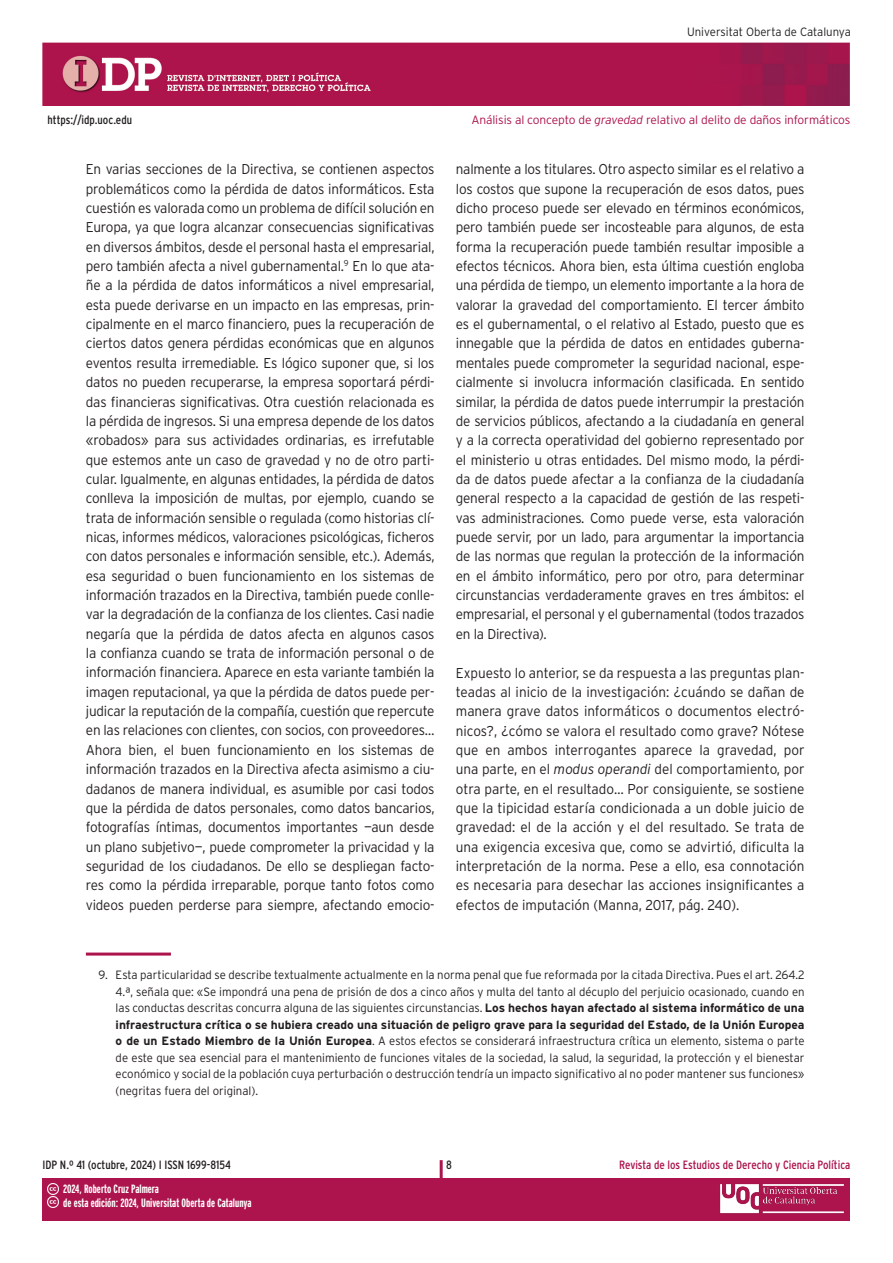
<style>
.page{position:relative;width:893px;height:1263px;background:#fff}
.page>*{position:absolute;margin:0;border:0;box-sizing:border-box;transform-origin:0 0}
._02_texto_base{font:300 14.25px/19.4px "Interstate";letter-spacing:-.015em;color:#231f20;text-align:justify;scale:.95 1}
.notes{font:300 12px/16.5px "Interstate";color:#231f20;text-align:justify;scale:.95 1}
.t1{font:700 extra-condensed 12px/14.4px "Interstate";color:#fff}
.t2{font:300 12px "Interstate";letter-spacing:-.01em;color:#ad134c}
.t3{font:condensed 12px "Interstate";color:#231f20}
.t4{font:condensed 12px "Interstate";color:#ad134c}
.s1{font-style:italic}
.s2{font-weight:700}
</style>
<div class="page">
<img style="left:43px;top:43px;width:807px;height:63px">
<div style="left:43px;top:1178px;width:807px;height:42px;background:#ad134c"></div>
<hr style="left:440px;top:1160px;width:3px;height:44px;background:#ad134c">
<img style="left:720px;top:1184px;width:124px;height:30px">
<svg style="left:47px;top:1183px;width:11px;height:25px"></svg>
<hr style="left:86px;top:952px;width:85px;height:3px;background:#ad134c">
<p class="notes" style="left:687px;top:23px;width:174px">Universitat Oberta de Catalunya</p>
<p class="t3" style="left:48px;top:113px;width:86px">https://idp.uoc.edu</p>
<p class="_02_texto_base" style="left:86px;top:159px;width:369px">En varias secciones de la Directiva, se contienen aspectos problemáticos como la pérdida de datos informáticos. Esta cuestión es valorada como un problema de difícil solución en Europa, ya que logra alcanzar consecuencias significativas en diversos ámbitos, desde el personal hasta el empresarial, pero también afecta a nivel gubernamental.<sup>9</sup> En lo que ata&shy;ñe a la pérdida de datos informáticos a nivel empresarial, esta puede derivarse en un impacto en las empresas, prin&shy;cipalmente en el marco financiero, pues la recuperación de ciertos datos genera pérdidas económicas que en algunos eventos resulta irremediable. Es lógico suponer que, si los datos no pueden recuperarse, la empresa soportará pérdi&shy;das financieras significativas. Otra cuestión relacionada es la pérdida de ingresos. Si una empresa depende de los datos «robados» para sus actividades ordinarias, es irrefutable que estemos ante un caso de gravedad y no de otro parti&shy;cular. Igualmente, en algunas entidades, la pérdida de datos conlleva la imposición de multas, por ejemplo, cuando se trata de información sensible o regulada (como historias clí&shy;nicas, informes médicos, valoraciones psicológicas, ficheros con datos personales e información sensible, etc.). Además, esa seguridad o buen funcionamiento en los sistemas de información trazados en la Directiva, también puede conlle&shy;var la degradación de la confianza de los clientes. Casi nadie negaría que la pérdida de datos afecta en algunos casos la confianza cuando se trata de información personal o de información financiera. Aparece en esta variante también la imagen reputacional, ya que la pérdida de datos puede per&shy;judicar la reputación de la compañía, cuestión que repercute en las relaciones con clientes, con socios, con proveedores… Ahora bien, el buen funcionamiento en los sistemas de información trazados en la Directiva afecta asimismo a ciu&shy;dadanos de manera individual, es asumible por casi todos que la pérdida de datos personales, como datos bancarios, fotografías íntimas, documentos importantes —aun desde un plano subjetivo—, puede comprometer la privacidad y la seguridad de los ciudadanos. De ello se despliegan facto&shy;res como la pérdida irreparable, porque tanto fotos como videos pueden perderse para siempre, afectando emocio-</p>
<p class="t2" style="left:471px;top:113px;width:381px">Análisis al concepto de <span class="s1">gravedad</span> relativo al delito de daños informáticos</p>
<p class="_02_texto_base" style="left:456px;top:159px;width:369px">nalmente a los titulares. Otro aspecto similar es el relativo a los costos que supone la recuperación de esos datos, pues dicho proceso puede ser elevado en términos económicos, pero también puede ser incosteable para algunos, de esta forma la recuperación puede también resultar imposible a efectos técnicos. Ahora bien, esta última cuestión engloba una pérdida de tiempo, un elemento importante a la hora de valorar la gravedad del comportamiento. El tercer ámbito es el gubernamental, o el relativo al Estado, puesto que es innegable que la pérdida de datos en entidades guberna&shy;mentales puede comprometer la seguridad nacional, espe&shy;cialmente si involucra información clasificada. En sentido similar, la pérdida de datos puede interrumpir la prestación de servicios públicos, afectando a la ciudadanía en general y a la correcta operatividad del gobierno representado por el ministerio u otras entidades. Del mismo modo, la pérdi&shy;da de datos puede afectar a la confianza de la ciudadanía general respecto a la capacidad de gestión de las respeti&shy;vas administraciones. Como puede verse, esta valoración puede servir, por un lado, para argumentar la importancia de las normas que regulan la protección de la información en el ámbito informático, pero por otro, para determinar circunstancias verdaderamente graves en tres ámbitos: el empresarial, el personal y el gubernamental (todos trazados en la Directiva).</p>
<p class="_02_texto_base" style="left:456px;top:663px;width:369px">Expuesto lo anterior, se da respuesta a las preguntas plan&shy;teadas al inicio de la investigación: ¿cuándo se dañan de manera grave datos informáticos o documentos electró&shy;nicos?, ¿cómo se valora el resultado como grave? Nótese que en ambos interrogantes aparece la gravedad, por una parte, en el <span class="s1">modus operandi</span> del comportamiento, por otra parte, en el resultado… Por consiguiente, se sostiene que la tipicidad estaría condicionada a un doble juicio de gravedad: el de la acción y el del resultado. Se trata de una exigencia excesiva que, como se advirtió, dificulta la interpretación de la norma. Pese a ello, esa connotación es necesaria para desechar las acciones insignificantes a efectos de imputación (Manna, 2017, pág. 240).</p>
<p class="notes" style="left:116px;top:966px;width:727px;text-indent:-17px">9. Esta particularidad se describe textualmente actualmente en la norma penal que fue reformada por la citada Directiva. Pues el art. 264.2<br>4.ª, señala que: «Se impondrá una pena de prisión de dos a cinco años y multa del tanto al décuplo del perjuicio ocasionado, cuando en las conductas descritas concurra alguna de las siguientes circunstancias. <span class="s2">Los hechos hayan afectado al sistema informático de una infraestructura crítica o se hubiera creado una situación de peligro grave para la seguridad del Estado, de la Unión Europea o de un Estado Miembro de la Unión Europea</span>. A estos efectos se considerará infraestructura crítica un elemento, sistema o parte de este que sea esencial para el mantenimiento de funciones vitales de la sociedad, la salud, la seguridad, la protección y el bienestar económico y social de la población cuya perturbación o destrucción tendría un impacto significativo al no poder mantener sus funciones» (negritas fuera del original).</p>
<p class="t3" style="left:43px;top:1158px;width:190px">IDP N.º 41 (octubre, 2024) I ISSN 1699-8154</p>
<p class="t3" style="left:446px;top:1158px;width:7px">8</p>
<p class="t4" style="left:619px;top:1158px;width:233px">Revista de los Estudios de Derecho y Ciencia Política</p>
<p class="t1" style="left:63px;top:1181px;width:190px">2024, Roberto Cruz Palmera<br>de esta edición: 2024, Universitat Oberta de Catalunya</p>
</div>
